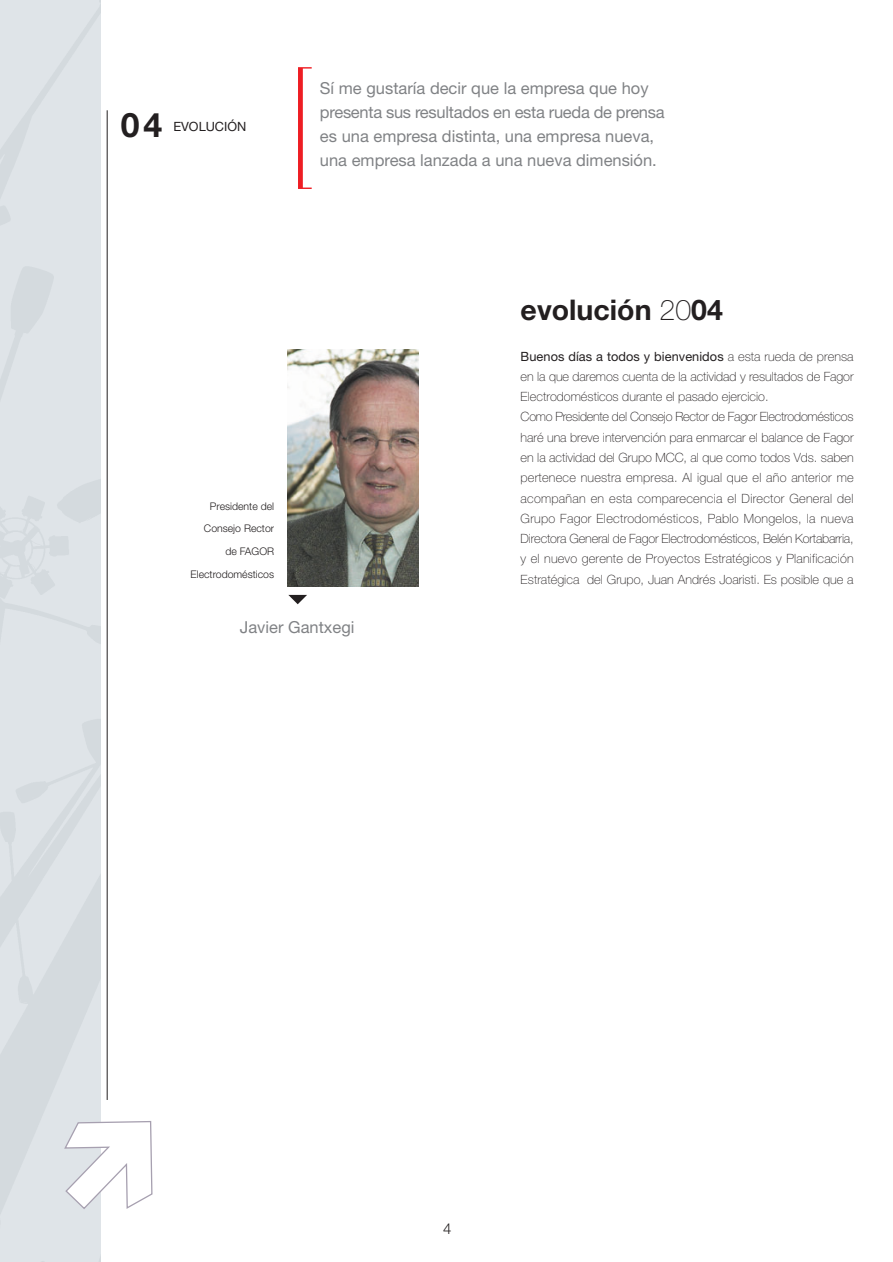
<style>
.page{position:relative;width:893px;height:1262px;background:#fff}
.page>*{position:absolute;margin:0;border:0;box-sizing:border-box;transform-origin:0 0}
.t1{font:700 33.75px "Helvetica Neue";color:#231f20}
.t2{font:700 28.5px "Helvetica Neue";color:#231f20}
.t3{font:16.5px/24px "Helvetica Neue";color:#808285}
.t4{font:300 15px "Helvetica Neue";color:#231f20}
.t5{font:100 12.75px/20.2px "Helvetica Neue";color:#231f20}
.t6{font:12.75px "Helvetica Neue";color:#231f20}
.t7{font:300 10.5px/22.6px "Helvetica Neue";color:#231f20;text-align:right}
.s1{font-weight:100}
.s2{font-weight:400}
</style>
<div class="page">
<img style="left:0;top:860px;width:101px;height:401px">
<img style="left:0;top:0;width:101px;height:860px">
<img style="left:287px;top:349px;width:132px;height:237px">
<svg style="left:288px;top:595px;width:19px;height:9px"></svg>
<svg style="left:298px;top:67px;width:14px;height:122px"></svg>
<hr style="left:107px;top:110px;width:1px;height:989px;background:#231f20">
<svg style="left:63px;top:1120px;width:90px;height:90px"></svg>
<h1 class="t1" style="left:121px;top:113px;width:43px">04</h1>
<p class="t6" style="left:173px;top:122px;width:74px">EVOLUCIÓN</p>
<p class="t3" style="left:320px;top:78px;width:346px">Sí me gustaría decir que la empresa que hoy presenta sus resultados en esta rueda de prensa es una empresa distinta, una empresa nueva, una empresa lanzada a una nueva dimensión.</p>
<p class="t7" style="left:190px;top:495px;width:85px">Presidente del<br>Consejo Rector de FAGOR<br>Electrodomésticos</p>
<h2 class="t2" style="left:521px;top:299px;width:204px">evolución <span class="s1">20</span>04</h2>
<p class="t5" style="left:521px;top:347px;width:334px"><span class="s2">Buenos días a todos y bienvenidos</span> a esta rueda de prensa en la que daremos cuenta de la actividad y resultados de Fagor Electrodomésticos durante el pasado ejercicio.<br>Como Presidente del Consejo Rector de Fagor Electrodomésticos haré una breve intervención para enmarcar el balance de Fagor en la actividad del Grupo MCC, al que como todos Vds. saben pertenece nuestra empresa. Al igual que el año anterior me acompañan en esta comparecencia el Director General del Grupo Fagor Electrodomésticos, Pablo Mongelos, la nueva Directora General de Fagor Electrodomésticos, Belén Kortabarria, y el nuevo gerente de Proyectos Estratégicos y Planificación Estratégica del Grupo, Juan Andrés Joaristi. Es posible que a</p>
<p class="t3" style="left:240px;top:616px;width:116px">Javier Gantxegi</p>
<p class="t4" style="left:443px;top:1223px;width:10px">4</p>
</div>
